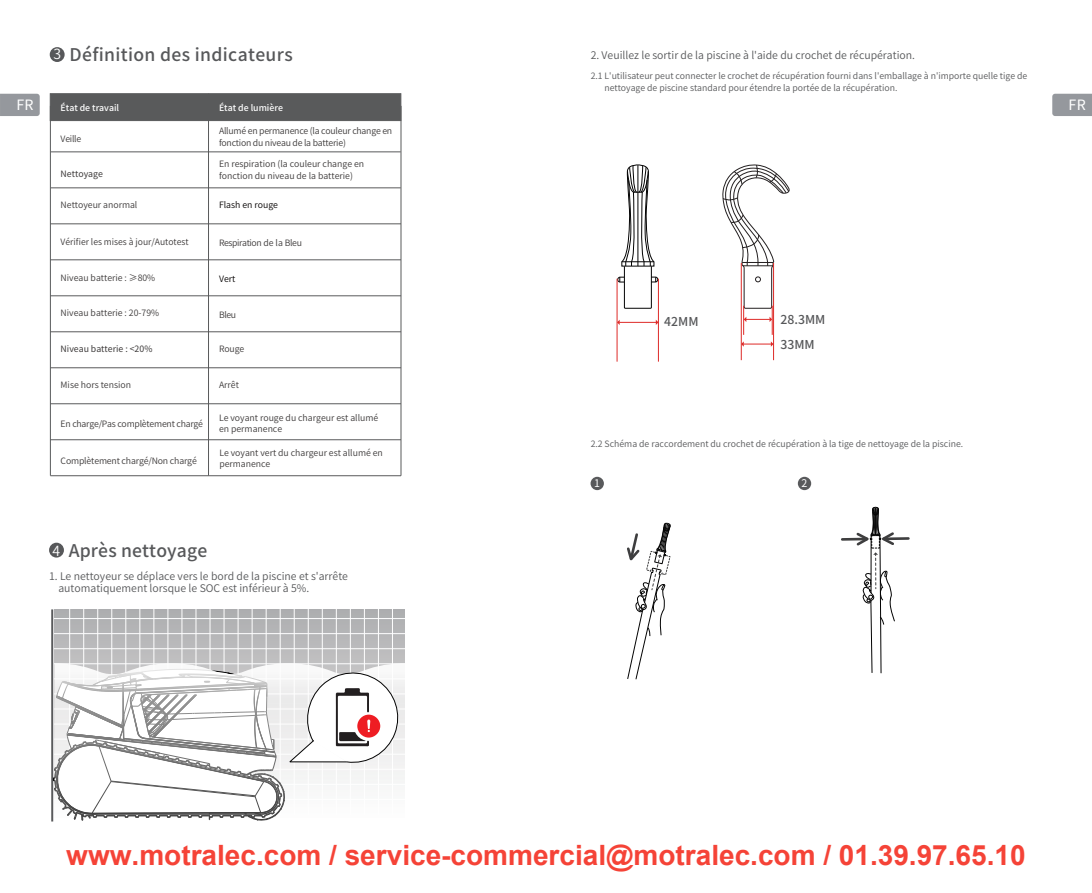
<style>
.page{position:relative;width:1092px;height:893px;background:#fff}
.page>*{position:absolute;margin:0;border:0;box-sizing:border-box;transform-origin:0 0}
.t1{font:700 28px "Arial";color:#f54337}
.t2{font:500 17.5px "Source Han Sans CN";letter-spacing:.02em;color:#57585a}
.t3{font:14.17px "Source Han Sans CN";color:#fff}
.t4{font:14px "Source Han Sans CN";color:#fff}
.t5{font:500 12.25px/24.8px "Source Han Sans CN";color:#57585a}
.t6{font:10.5px/12.6px "Source Han Sans CN";color:#57585a}
.t7{font:10.5px "Source Han Sans CN";color:#fff}
.t8{font:8.75px/10.5px "Source Han Sans CN";color:#3d3a3a}
.t9{font:8.75px/12.2px "Source Han Sans CN";color:#57585a}
.t10{font:8.75px/12.2px "Source Han Sans CN";letter-spacing:-.025em;color:#3d3a3a}
.t11{font:8.75px "Source Han Sans CN";color:#3d3a3a}
.t12{font:500 8.75px "Source Han Sans CN";color:#fff}
.t13{font:8.75px "Source Han Sans CN";letter-spacing:-.04em;color:#3d3a3a}
.t14{font:8.75px "Source Han Sans CN";color:#060303}
</style>
<div class="page">
<div style="left:49px;top:543px;width:15px;height:15px;background:#57585a;border-radius:50%"></div>
<div style="left:50px;top:47px;width:15px;height:15px;background:#57585a;border-radius:50%"></div>
<div style="left:50px;top:93px;width:351px;height:28px;background:#595a5b;border:1px solid #595a5b"></div>
<hr style="left:51px;top:188px;width:350px;height:1px;background:#595a5b">
<hr style="left:51px;top:152px;width:350px;height:1px;background:#595a5b">
<hr style="left:50px;top:224px;width:351px;height:1px;background:#595a5b">
<hr style="left:50px;top:260px;width:351px;height:1px;background:#595a5b">
<hr style="left:50px;top:295px;width:351px;height:1px;background:#595a5b">
<hr style="left:50px;top:331px;width:351px;height:1px;background:#595a5b">
<hr style="left:50px;top:367px;width:351px;height:1px;background:#595a5b">
<hr style="left:50px;top:403px;width:351px;height:1px;background:#595a5b">
<hr style="left:50px;top:439px;width:351px;height:1px;background:#595a5b">
<hr style="left:50px;top:475px;width:351px;height:1px;background:#595a5b">
<hr style="left:208px;top:94px;width:1px;height:382px;background:#595a5b">
<hr style="left:400px;top:106px;width:1px;height:370px;background:#595a5b">
<hr style="left:50px;top:106px;width:1px;height:370px;background:#585a5b">
<svg style="left:54px;top:609px;width:350px;height:54px;background:#b8b8ba"></svg>
<hr style="left:53px;top:618px;width:352px;height:1px;background:#fff">
<hr style="left:53px;top:633px;width:352px;height:1px;background:#fff">
<hr style="left:53px;top:648px;width:352px;height:1px;background:#fff">
<hr style="left:69px;top:603px;width:1px;height:212px;background:#fff">
<hr style="left:83px;top:603px;width:1px;height:212px;background:#fff">
<hr style="left:97px;top:603px;width:1px;height:212px;background:#fff">
<hr style="left:111px;top:603px;width:1px;height:212px;background:#fff">
<hr style="left:125px;top:603px;width:1px;height:212px;background:#fff">
<hr style="left:139px;top:603px;width:1px;height:212px;background:#fff">
<hr style="left:153px;top:603px;width:1px;height:212px;background:#fff">
<hr style="left:168px;top:603px;width:1px;height:212px;background:#fff">
<hr style="left:182px;top:603px;width:1px;height:212px;background:#fff">
<hr style="left:196px;top:603px;width:1px;height:212px;background:#fff">
<hr style="left:210px;top:603px;width:1px;height:212px;background:#fff">
<hr style="left:224px;top:603px;width:1px;height:212px;background:#fff">
<hr style="left:238px;top:603px;width:1px;height:212px;background:#fff">
<hr style="left:252px;top:603px;width:1px;height:212px;background:#fff">
<hr style="left:266px;top:603px;width:1px;height:212px;background:#fff">
<hr style="left:280px;top:603px;width:1px;height:212px;background:#fff">
<hr style="left:294px;top:603px;width:1px;height:212px;background:#fff">
<hr style="left:308px;top:603px;width:1px;height:212px;background:#fff">
<hr style="left:322px;top:603px;width:1px;height:212px;background:#fff">
<hr style="left:336px;top:603px;width:1px;height:212px;background:#fff">
<hr style="left:350px;top:603px;width:1px;height:212px;background:#fff">
<hr style="left:364px;top:603px;width:1px;height:212px;background:#fff">
<hr style="left:378px;top:603px;width:1px;height:212px;background:#fff">
<hr style="left:392px;top:603px;width:1px;height:212px;background:#fff">
<hr style="left:51px;top:609px;width:2px;height:212px;background:#595a5c">
<svg style="left:54px;top:663px;width:351px;height:117px"></svg>
<svg style="left:53px;top:668px;width:350px;height:154px"></svg>
<svg style="left:616px;top:164px;width:43px;height:145px"></svg>
<hr style="left:741px;top:263px;width:1px;height:97px;background:#de2b28">
<hr style="left:773px;top:263px;width:1px;height:97px;background:#de2b28">
<svg style="left:722px;top:164px;width:68px;height:171px"></svg>
<svg style="left:741px;top:341px;width:32px;height:6px"></svg>
<hr style="left:616px;top:279px;width:1px;height:83px;background:#de2b28">
<hr style="left:658px;top:279px;width:1px;height:83px;background:#de2b28">
<hr style="left:619px;top:322px;width:37px;height:1px;background:#de2b28">
<svg style="left:655px;top:320px;width:3px;height:5px"></svg>
<div style="left:590px;top:477px;width:14px;height:13px;background:#595a5c;border-radius:50%"></div>
<div style="left:797px;top:477px;width:14px;height:13px;background:#595a5c;border-radius:50%"></div>
<hr style="left:842px;top:538px;width:24px;height:3px;background:#3e3e3f">
<hr style="left:883px;top:537px;width:25px;height:3px;background:#3e3e3f">
<svg style="left:627px;top:522px;width:43px;height:157px"></svg>
<svg style="left:854px;top:507px;width:42px;height:166px"></svg>
<svg style="left:0;top:94px;width:40px;height:22px"></svg>
<svg style="left:1052px;top:94px;width:39px;height:22px"></svg>
<h3 class="t4" style="left:53px;top:46px;width:9px">3</h3>
<h2 class="t2" style="left:70px;top:45px;width:225px">Définition des indicateurs</h2>
<p class="t6" style="left:590px;top:49px;width:326px">2. Veuillez le sortir de la piscine à l'aide du crochet de récupération.</p>
<p class="t9" style="left:604px;top:70px;width:424px;text-indent:-14px">2.1 L'utilisateur peut connecter le crochet de récupération fourni dans l'emballage à n'importe quelle tige de nettoyage de piscine standard pour étendre la portée de la récupération.</p>
<h3 class="t3" style="left:16px;top:97px;width:19px">FR</h3>
<h3 class="t3" style="left:1068px;top:97px;width:21px">FE RN</h3>
<p class="t12" style="left:61px;top:103px;width:60px">État de travail</p>
<p class="t8" style="left:61px;top:133px;width:22px">Veille</p>
<p class="t11" style="left:61px;top:169px;width:44px">Nettoyage</p>
<p class="t8" style="left:61px;top:200px;width:78px">Nettoyeur anormal</p>
<p class="t8" style="left:61px;top:237px;width:130px">Vérifier les mises à jour/Autotest</p>
<p class="t8" style="left:61px;top:273px;width:96px">Niveau batterie : ≥80%</p>
<p class="t8" style="left:61px;top:308px;width:100px">Niveau batterie : 20-79%</p>
<p class="t11" style="left:61px;top:344px;width:93px">Niveau batterie : &lt;20%</p>
<p class="t8" style="left:61px;top:379px;width:72px">Mise hors tension</p>
<p class="t10" style="left:61px;top:418px;width:144px">En charge/Pas complètement chargé</p>
<p class="t8" style="left:61px;top:456px;width:138px">Complètement chargé/Non chargé</p>
<p class="t12" style="left:219px;top:103px;width:65px">État de lumière</p>
<h3 class="t3" style="left:1069px;top:101px;width:21px">EN</h3>
<p class="t10" style="left:219px;top:125px;width:175px">Allumé en permanence (la couleur change en fonction du niveau de la batterie)</p>
<p class="t8" style="left:219px;top:157px;width:147px;line-height:12.2px">En respiration (la couleur change en fonction du niveau de la batterie)</p>
<p class="t14" style="left:219px;top:200px;width:60px">Flash en rouge</p>
<p class="t13" style="left:219px;top:238px;width:84px">Respiration de la Bleu</p>
<p class="t14" style="left:219px;top:274px;width:18px">Vert</p>
<p class="t8" style="left:219px;top:310px;width:19px">Bleu</p>
<p class="t8" style="left:219px;top:344px;width:27px">Rouge</p>
<p class="t8" style="left:219px;top:379px;width:21px">Arrêt</p>
<p class="t8" style="left:219px;top:413px;width:161px">Le voyant rouge du chargeur est allumé en permanence</p>
<p class="t8" style="left:219px;top:448px;width:165px">Le voyant vert du chargeur est allumé en permanence</p>
<h3 class="t5" style="left:664px;top:310px;width:36px">42MM</h3>
<h3 class="t5" style="left:780px;top:307px;width:46px">28.3MM<br>33MM</h3>
<p class="t9" style="left:590px;top:437px;width:374px">2.2 Schéma de raccordement du crochet de récupération à la tige de nettoyage de la piscine.</p>
<h2 class="t2" style="left:69px;top:541px;width:140px">Après nettoyage</h2>
<p class="t6" style="left:58px;top:570px;width:291px;text-indent:-9px">1. Le nettoyeur se déplace vers le bord de la piscine et s'arrête automatiquement lorsque le SOC est inférieur à 5%.</p>
<h3 class="t4" style="left:52px;top:543px;width:9px">4</h3>
<p class="t7" style="left:594px;top:477px;width:7px">1</p>
<p class="t7" style="left:801px;top:477px;width:7px">2</p>
<h1 class="t1" style="left:66px;top:840px;width:960px">www.motralec.com / service-commercial@motralec.com / 01.39.97.65.10</h1>
</div>
